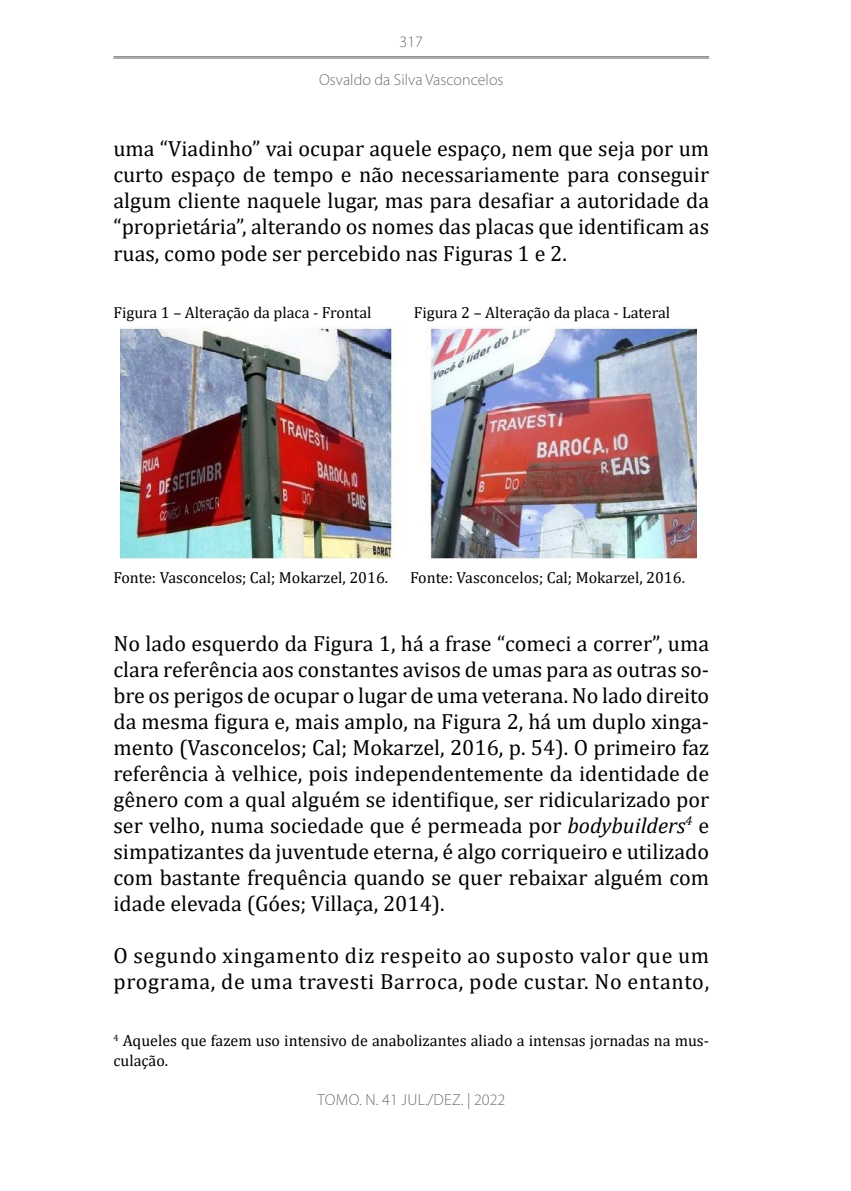
<style>
.page{position:relative;width:851px;height:1191px;background:#fff}
.page>*{position:absolute;margin:0;border:0;box-sizing:border-box;transform-origin:0 0}
.t1{font:22px/26px "Cambria";color:#000;text-align:justify}
.t2{font:22px/26px "Cambria";letter-spacing:.03em;color:#000}
.t3{font:16px/20px "Cambria";color:#000}
.t4{font:300 16px "Myriad Pro";color:#6d6e71}
.t5{font:300 16px "Myriad Pro";letter-spacing:.02em;color:#6d6e71}
.s1{font-style:italic}
</style>
<div class="page">
<hr style="left:113px;top:56px;width:596px;height:1px;background:#6d6e71">
<hr style="left:113px;top:58px;width:596px;height:1px;background:#6d6e71">
<img style="left:120px;top:326px;width:576px;height:232px">
<p class="t4" style="left:399px;top:32px;width:25px">317</p>
<p class="t4" style="left:319px;top:70px;width:186px">Osvaldo da Silva Vasconcelos</p>
<p class="t1" style="left:113px;top:136px;width:597px">uma “Viadinho” vai ocupar aquele espaço, nem que seja por um curto espaço de tempo e não necessariamente para conseguir algum cliente naquele lugar, mas para desafiar a autoridade da “proprietária”, alterando os nomes das placas que identificam as ruas, como pode ser percebido nas Figuras 1 e 2.</p>
<p class="t3" style="left:113px;top:302px;width:259px">Figura 1 – Alteração da placa - Frontal</p>
<p class="t3" style="left:414px;top:302px;width:258px">Figura 2 – Alteração da placa - Lateral</p>
<p class="t3" style="left:113px;top:567px;width:276px">Fonte: Vasconcelos; Cal; Mokarzel, 2016.</p>
<p class="t3" style="left:410px;top:567px;width:276px">Fonte: Vasconcelos; Cal; Mokarzel, 2016.</p>
<p class="t1" style="left:113px;top:630px;width:597px">No lado esquerdo da Figura 1, há a frase “comeci a correr”, uma clara referência aos constantes avisos de umas para as outras so&shy;bre os perigos de ocupar o lugar de uma veterana. No lado direito da mesma figura e, mais amplo, na Figura 2, há um duplo xinga&shy;mento (Vasconcelos; Cal; Mokarzel, 2016, p. 54). O primeiro faz referência à velhice, pois independentemente da identidade de gênero com a qual alguém se identifique, ser ridicularizado por ser velho, numa sociedade que é permeada por <span class="s1">bodybuilders</span><sup>4</sup> e simpatizantes da juventude eterna, é algo corriqueiro e utilizado com bastante frequência quando se quer rebaixar alguém com idade elevada (Góes; Villaça, 2014).</p>
<p class="t2" style="left:113px;top:942px;width:597px">O segundo xingamento diz respeito ao suposto valor que um programa, de uma travesti Barroca, pode custar. No entanto,</p>
<p class="t3" style="left:113px;top:1030px;width:597px"><sup>4</sup> Aqueles que fazem uso intensivo de anabolizantes aliado a intensas jornadas na mus&shy;culação.</p>
<p class="t5" style="left:317px;top:1089px;width:189px">TOMO. N. 41 JUL./DEZ. | 2022</p>
</div>
